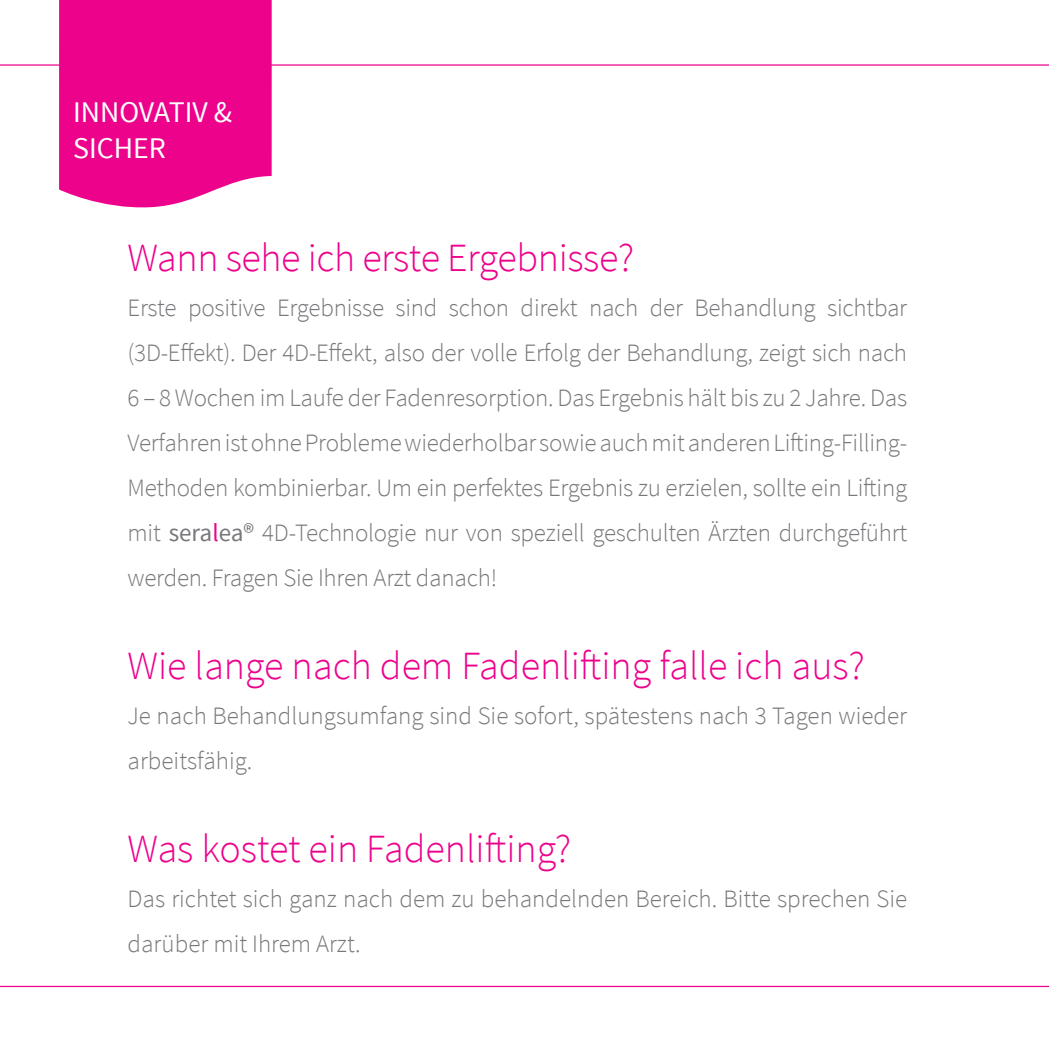
<style>
.page{position:relative;width:1049px;height:1049px;background:#fff}
.page>*{position:absolute;margin:0;border:0;box-sizing:border-box;transform-origin:0 0}
.t1{font:300 40px "Source Sans Pro";color:#ed028c}
.t2{font:30px/36px "Source Sans Pro";color:#fff}
.t3{font:300 25px/45px "Source Sans Pro";color:#76787b}
.s1{font-weight:400}
.s2{font-weight:400;color:#ed028c}
</style>
<div class="page">
<div style="left:59px;top:0;width:213px;height:208px;background:#ed028c"></div>
<hr style="left:0;top:986px;width:1049px;height:1px;background:#ed028c">
<hr style="left:0;top:64px;width:1049px;height:2px;background:#ed028c">
<p class="t2" style="left:73px;top:94px;width:160px">INNOVATIV &amp;<br>SICHER</p>
<h1 class="t1" style="left:128px;top:233px;width:508px">Wann sehe ich erste Ergebnisse?</h1>
<p class="t3" style="left:128px;top:285px;width:781px;text-align:justify">Erste positive Ergebnisse sind schon direkt nach der Behandlung sichtbar (3D-Effekt). Der 4D-Effekt, also der volle Erfolg der Behandlung, zeigt sich nach 6 – 8 Wochen im Laufe der Fadenresorption. Das Ergebnis hält bis zu 2 Jahre. Das Verfahren ist ohne Probleme wiederholbar sowie auch mit anderen Lifting-Filling-Methoden kombinierbar. Um ein perfektes Ergebnis zu erzielen, sollte ein Lifting mit <span class="s1">SERA</span><span class="s2">L</span><span class="s1">EA®</span> 4D-Technologie nur von speziell geschulten Ärzten durchgeführt werden. Fragen Sie Ihren Arzt danach!</p>
<h1 class="t1" style="left:128px;top:641px;width:739px">Wie lange nach dem Fadenlifting falle ich aus?</h1>
<p class="t3" style="left:128px;top:693px;width:781px">Je nach Behandlungsumfang sind Sie sofort, spätestens nach 3 Tagen wieder arbeitsfähig.</p>
<h1 class="t1" style="left:128px;top:824px;width:445px">Was kostet ein Fadenlifting?</h1>
<p class="t3" style="left:128px;top:876px;width:781px">Das richtet sich ganz nach dem zu behandelnden Bereich. Bitte sprechen Sie darüber mit Ihrem Arzt.</p>
</div>
